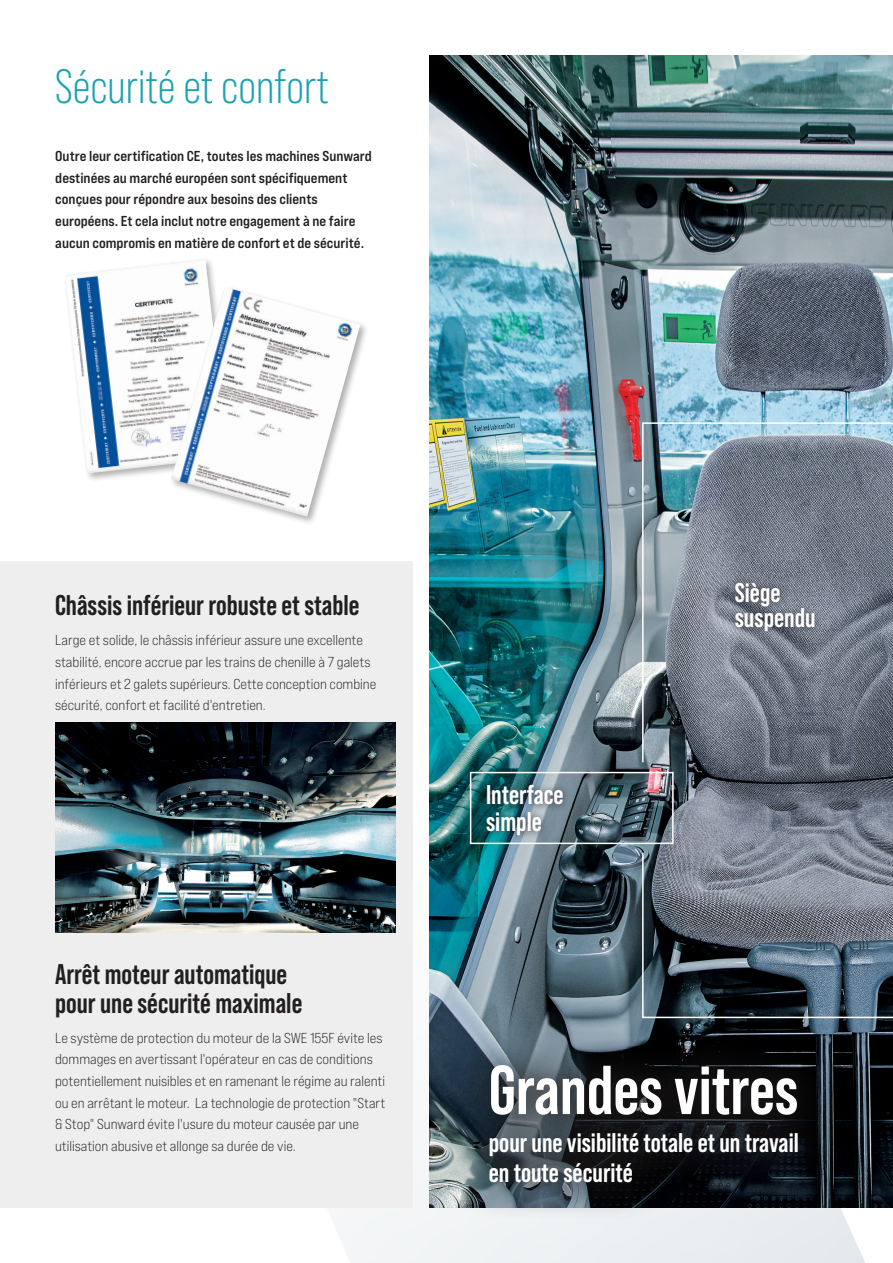
<style>
.page{position:relative;width:893px;height:1263px;background:#fff}
.page>*{position:absolute;margin:0;border:0;box-sizing:border-box;transform-origin:0 0}
.t1{font:700 69px "Bebas Neue Pro";color:#fff}
.t2{font:48px "Bebas Neue Pro";color:#1ba2b0}
.t3{font:700 28.5px/28.5px "Bebas Neue Pro";color:#231f20}
.t4{font:700 27px/27px "Bebas Neue Pro";color:#fff}
.t5{font:14.4px/21.6px "Bebas Neue Pro Exp Bk";color:#231f20}
.t6{font:14.4px/21.6px "Bebas Neue Pro Exp Bd";color:#231f20}
</style>
<div class="page">
<svg style="left:334px;top:631px;width:531px;height:632px"></svg>
<div style="left:0;top:561px;width:412px;height:647px;background:#eeeeef"></div>
<img style="left:429px;top:55px;width:464px;height:1153px">
<div style="left:479px;top:778px;width:92px;height:65px;background:#231f20;opacity:.75"></div>
<div style="left:451px;top:1027px;width:385px;height:194px;background:#231f20;opacity:.75"></div>
<div style="left:470px;top:772px;width:204px;height:72px;border:2px solid #fff"></div>
<svg style="left:641px;top:422px;width:252px;height:342px;background:#77838f"></svg>
<svg style="left:641px;top:851px;width:252px;height:168px;background:#5a6672"></svg>
<div style="left:63px;top:257px;width:174px;height:225px;background:#231f20;opacity:.35"></div>
<img style="left:65px;top:259px;width:163px;height:214px">
<div style="left:169px;top:285px;width:200px;height:241px;background:#231f20;opacity:.35"></div>
<img style="left:171px;top:287px;width:189px;height:230px">
<img style="left:55px;top:723px;width:340px;height:209px">
<h2 class="t2" style="left:55px;top:60px;width:275px">Sécurité et confort</h2>
<p class="t6" style="left:55px;top:145px;width:318px">Outre leur certification CE, toutes les machines Sunward destinées au marché européen sont spécifiquement conçues pour répondre aux besoins des clients européens. Et cela inclut notre engagement à ne faire aucun compromis en matière de confort et de sécurité.</p>
<h3 class="t3" style="left:55px;top:591px;width:306px">Châssis inférieur robuste et stable</h3>
<p class="t5" style="left:55px;top:629px;width:323px">Large et solide, le châssis inférieur assure une excellente stabilité, encore accrue par les trains de chenille à 7 galets inférieurs et 2 galets supérieurs. Cette conception combine sécurité, confort et facilité d'entretien.</p>
<h3 class="t3" style="left:55px;top:960px;width:249px">Arrêt moteur automatique pour une sécurité maximale</h3>
<p class="t5" style="left:55px;top:1027px;width:332px">Le système de protection du moteur de la SWE 155F évite les dommages en avertissant l'opérateur en cas de conditions potentiellement nuisibles et en ramenant le régime au ralenti ou en arrêtant le moteur. La technologie de protection "Start &amp; Stop" Sunward évite l'usure du moteur causée par une utilisation abusive et allonge sa durée de vie.</p>
<h3 class="t4" style="left:486px;top:781px;width:79px">Interface simple</h3>
<h3 class="t4" style="left:735px;top:579px;width:82px;line-height:25.5px">Siège suspendu</h3>
<h1 class="t1" style="left:489px;top:1051px;width:311px">Grandes vitres</h1>
<h3 class="t4" style="left:489px;top:1127px;width:312px;line-height:30px">pour une visibilité totale et un travail en toute sécurité</h3>
</div>
